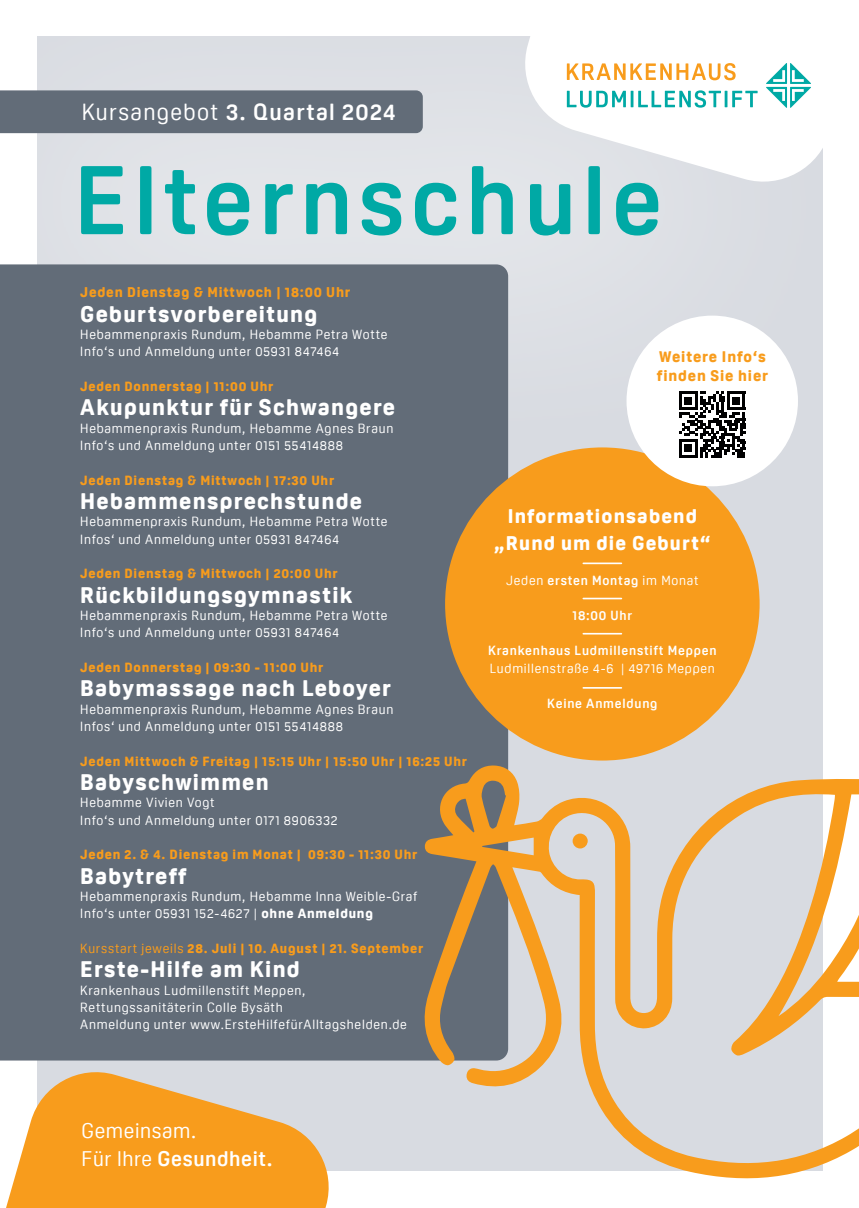
<style>
.page{position:relative;width:859px;height:1208px;background:#fff}
.page>*{position:absolute;margin:0;border:0;box-sizing:border-box;transform-origin:0 0}
.t1{font:700 95.6px "Oscine";letter-spacing:.06em;color:#00a9a5}
.t2{font:700 22.8px "Oscine";letter-spacing:.06em;color:#fff}
.t3{font:800 22px "Oscine";letter-spacing:.06em;color:#fff}
.t4{font:20.6px/28px "Oscine";letter-spacing:.03em;color:#fff}
.t5{font:800 19.3px/26.6px "Oscine";letter-spacing:.06em;color:#fff;text-align:center}
.t6{font:800 15px/18.5px "Oscine";letter-spacing:.06em;color:#f89c1c}
.t7{font:800 13.8px "Oscine";letter-spacing:.06em;color:#f89c1c}
.t8{font:13px/17.3px "Oscine";letter-spacing:.06em;color:#fff}
.t9{font:800 13px "Oscine";letter-spacing:.06em;color:#f89c1c}
.t10{font:700 13px "Oscine";letter-spacing:.06em;color:#fff}
.s1{font-weight:400}
.s2{font-weight:800}
.s3{font-weight:700}
</style>
<div class="page">
<div style="left:37px;top:36px;width:785px;height:1135px;background:#d8dbe1"></div>
<div style="left:0;top:0;width:859px;height:471px;background:#fff;opacity:.75"></div>
<div style="left:0;top:264px;width:508px;height:796px;background:#626c78"></div>
<div style="left:0;top:90px;width:423px;height:43px;background:#626c78"></div>
<svg style="left:6px;top:1072px;width:323px;height:136px;fill:#f89c1c"></svg>
<svg style="left:517px;top:0;width:342px;height:189px;fill:#fff"></svg>
<svg style="left:567px;top:63px;width:169px;height:17px;background:#fbd6a1"></svg>
<svg style="left:567px;top:90px;width:191px;height:18px;background:#a7e1df"></svg>
<svg style="left:766px;top:63px;width:45px;height:45px;background:#a6e1df"></svg>
<div style="left:445px;top:447px;width:315px;height:313px;background:#f89c1c;border-radius:50%"></div>
<hr style="left:583px;top:562px;width:38px;height:2px;background:#fff">
<hr style="left:583px;top:597px;width:38px;height:2px;background:#fff">
<hr style="left:583px;top:633px;width:38px;height:1px;background:#fff">
<hr style="left:583px;top:687px;width:38px;height:1px;background:#fff">
<svg style="left:421px;top:765px;width:438px;height:414px"></svg>
<div style="left:573px;top:833px;width:15px;height:15px;background:#f89c1c;border-radius:50%"></div>
<div style="left:626px;top:315px;width:172px;height:171px;background:#fff;border-radius:50%"></div>
<svg style="left:679px;top:391px;width:66px;height:66px"></svg>
<div style="left:684px;top:444px;width:8px;height:8px;background:#000001"></div>
<h2 class="t2" style="left:82px;top:99px;width:315px"><span class="s1">Kursangebot</span> 3. Quartal 2024</h2>
<h1 class="t1" style="left:74px;top:147px;width:590px">Elternschule</h1>
<p class="t7" style="left:80px;top:285px;width:272px">Jeden Dienstag &amp; Mittwoch | 18:00 Uhr</p>
<h3 class="t3" style="left:80px;top:301px;width:239px">Geburtsvorbereitung</h3>
<p class="t8" style="left:80px;top:326px;width:309px">Hebammenpraxis Rundum, Hebamme Petra Wotte<br>Info‘s und Anmeldung unter 05931 847464</p>
<p class="t9" style="left:80px;top:379px;width:195px">Jeden Donnerstag | 11:00 Uhr</p>
<h3 class="t3" style="left:80px;top:395px;width:316px">Akupunktur für Schwangere</h3>
<p class="t8" style="left:80px;top:419px;width:315px">Hebammenpraxis Rundum, Hebamme Agnes Braun<br>Info‘s und Anmeldung unter 0151 55414888</p>
<p class="t9" style="left:80px;top:473px;width:255px">Jeden Dienstag &amp; Mittwoch | 17:30 Uhr</p>
<h3 class="t3" style="left:80px;top:489px;width:283px">Hebammensprechstunde</h3>
<p class="t8" style="left:80px;top:513px;width:309px">Hebammenpraxis Rundum, Hebamme Petra Wotte<br>Infos‘ und Anmeldung unter 05931 847464</p>
<p class="t9" style="left:80px;top:566px;width:259px">Jeden Dienstag &amp; Mittwoch | 20:00 Uhr</p>
<h3 class="t3" style="left:80px;top:582px;width:274px">Rückbildungsgymnastik</h3>
<p class="t8" style="left:80px;top:607px;width:309px">Hebammenpraxis Rundum, Hebamme Petra Wotte<br>Info‘s und Anmeldung unter 05931 847464</p>
<p class="t9" style="left:80px;top:660px;width:245px">Jeden Donnerstag | 09:30 - 11:00 Uhr</p>
<h3 class="t3" style="left:80px;top:676px;width:312px">Babymassage nach Leboyer</h3>
<p class="t8" style="left:80px;top:700px;width:315px">Hebammenpraxis Rundum, Hebamme Agnes Braun<br>Infos‘ und Anmeldung unter 0151 55414888</p>
<p class="t9" style="left:80px;top:753px;width:388px">Jeden Mittwoch &amp; Freitag | 15:15 Uhr | 15:50 Uhr | 16:25 Uhr</p>
<h3 class="t3" style="left:80px;top:769px;width:190px">Babyschwimmen</h3>
<p class="t8" style="left:80px;top:794px;width:259px">Hebamme Vivien Vogt<br>Info‘s und Anmeldung unter 0171 8906332</p>
<p class="t9" style="left:80px;top:847px;width:339px">Jeden 2. &amp; 4. Dienstag im Monat | 09:30 - 11:30 Uhr</p>
<h3 class="t3" style="left:80px;top:863px;width:108px">Babytreff</h3>
<p class="t8" style="left:80px;top:888px;width:339px">Hebammenpraxis Rundum, Hebamme Inna Weible-Graf<br>Info‘s unter 05931 152-4627 | <span class="s2">ohne Anmeldung</span></p>
<p class="t9" style="left:80px;top:941px;width:345px"><span class="s1">Kursstart jeweils</span> 28. Juli | 10. August | 21. September</p>
<h3 class="t3" style="left:80px;top:957px;width:221px">Erste-Hilfe am Kind</h3>
<p class="t8" style="left:80px;top:981px;width:328px">Krankenhaus Ludmillenstift Meppen,<br>Rettungssanitäterin Colle Bysäth<br>Anmeldung unter www.ErsteHilfefürAlltagshelden.de</p>
<p class="t6" style="left:657px;top:348px;width:113px">Weitere Info‘s finden Sie hier</p>
<h3 class="t5" style="left:494px;top:503px;width:218px">Informationsabend „Rund um die Geburt“</h3>
<p class="t8" style="left:506px;top:572px;width:194px">Jeden <span class="s3">ersten Montag</span> im Monat</p>
<p class="t10" style="left:572px;top:608px;width:61px">18:00 Uhr</p>
<p class="t10" style="left:488px;top:643px;width:230px">Krankenhaus Ludmillenstift Meppen</p>
<p class="t8" style="left:490px;top:659px;width:226px">Ludmillenstraße 4-6 | 49716 Meppen</p>
<p class="t10" style="left:547px;top:696px;width:112px">Keine Anmeldung</p>
<h3 class="t4" style="left:82px;top:1117px;width:192px">Gemeinsam.<br>Für Ihre <span class="s3">Gesundheit.</span></h3>
</div>
